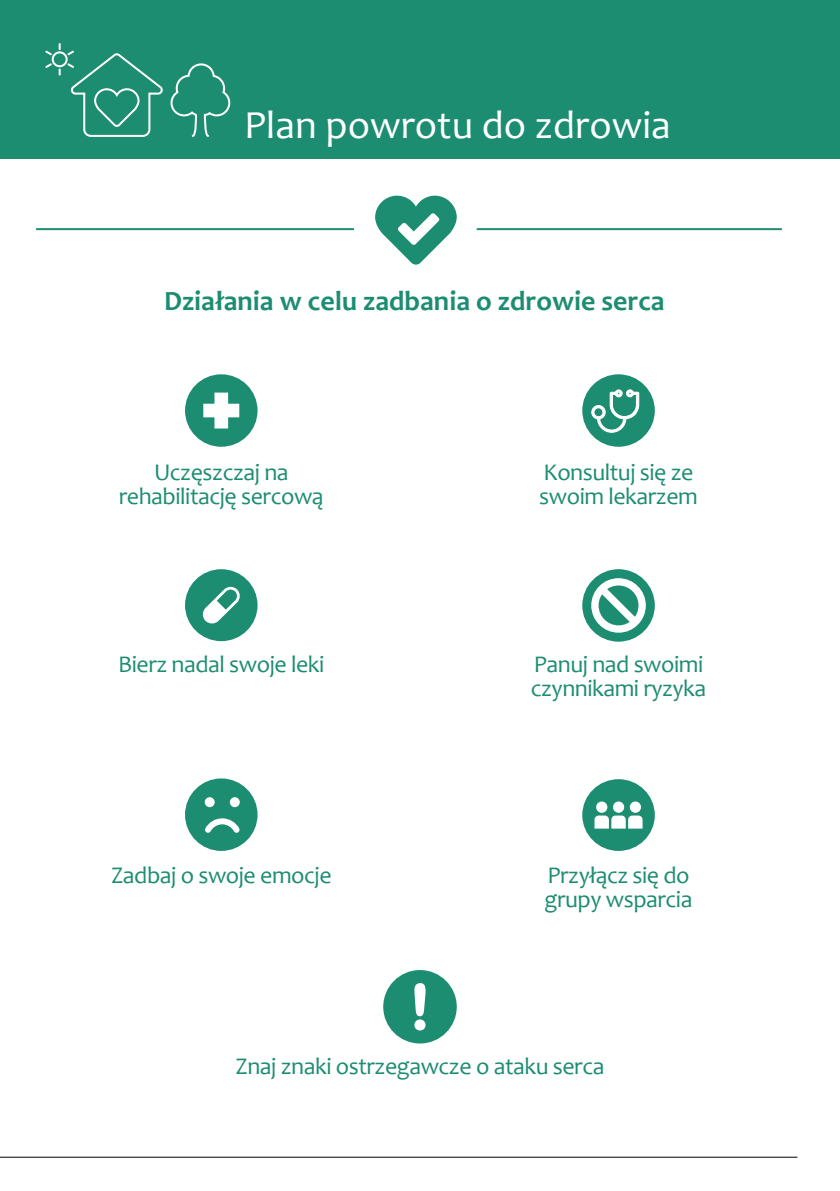
<style>
.page{position:relative;width:840px;height:1191px;background:#fff}
.page>*{position:absolute;margin:0;border:0;box-sizing:border-box;transform-origin:0 0}
.t1{font:40px "Candara";color:#fff}
.t2{font:700 28px "Candara";color:#1d8d72}
.t3{font:24px/24px "Candara";letter-spacing:-.02em;color:#1d8d72}
</style>
<div class="page">
<div style="left:0;top:0;width:839px;height:159px;background:#1d8d72"></div>
<hr style="left:476px;top:228px;width:305px;height:2px;background:#1d8d72">
<hr style="left:0;top:1156px;width:797px;height:1px;background:#000">
<div style="left:185px;top:374px;width:72px;height:73px;background:#1d8d72;border-radius:50%"></div>
<svg style="left:203px;top:392px;width:36px;height:36px"></svg>
<div style="left:582px;top:374px;width:72px;height:73px;background:#1d8d72;border-radius:50%"></div>
<svg style="left:590px;top:381px;width:49px;height:52px"></svg>
<div style="left:185px;top:569px;width:72px;height:72px;background:#1d8d72;border-radius:50%"></div>
<svg style="left:202px;top:587px;width:38px;height:37px"></svg>
<div style="left:582px;top:569px;width:72px;height:72px;background:#1d8d72;border-radius:50%"></div>
<svg style="left:587px;top:574px;width:62px;height:62px"></svg>
<div style="left:185px;top:778px;width:72px;height:73px;background:#1d8d72;border-radius:50%"></div>
<div style="left:230px;top:797px;width:10px;height:10px;background:#fff;border-radius:50%"></div>
<div style="left:205px;top:797px;width:9px;height:10px;background:#fff;border-radius:50%"></div>
<svg style="left:205px;top:818px;width:35px;height:15px"></svg>
<div style="left:582px;top:779px;width:72px;height:72px;background:#1d8d72;border-radius:50%"></div>
<svg style="left:594px;top:801px;width:48px;height:27px"></svg>
<div style="left:383px;top:970px;width:73px;height:73px;background:#1d8d72;border-radius:50%"></div>
<svg style="left:414px;top:983px;width:11px;height:47px"></svg>
<svg style="left:45px;top:43px;width:186px;height:94px"></svg>
<svg style="left:375px;top:195px;width:82px;height:70px"></svg>
<hr style="left:36px;top:228px;width:318px;height:2px;background:#1d8d72">
<h1 class="t1" style="left:244px;top:101px;width:428px">Plan powrotu do zdrowia</h1>
<p class="t2" style="left:164px;top:283px;width:502px">Działania w celu zadbania o zdrowie serca</p>
<p class="t3" style="left:119px;top:460px;width:206px;text-align:center">Uczęszczaj na rehabilitację sercową</p>
<p class="t3" style="left:539px;top:460px;width:160px">Konsultuj się ze swoim lekarzem</p>
<p class="t3" style="left:118px;top:652px;width:208px">Bierz nadal swoje leki</p>
<p class="t3" style="left:530px;top:652px;width:177px">Panuj nad swoimi czynnikami ryzyka</p>
<p class="t3" style="left:111px;top:863px;width:222px">Zadbaj o swoje emocje</p>
<p class="t3" style="left:544px;top:863px;width:149px">Przyłącz się do grupy wsparcia</p>
<p class="t3" style="left:235px;top:1054px;width:370px">Znaj znaki ostrzegawcze o ataku serca</p>
</div>
